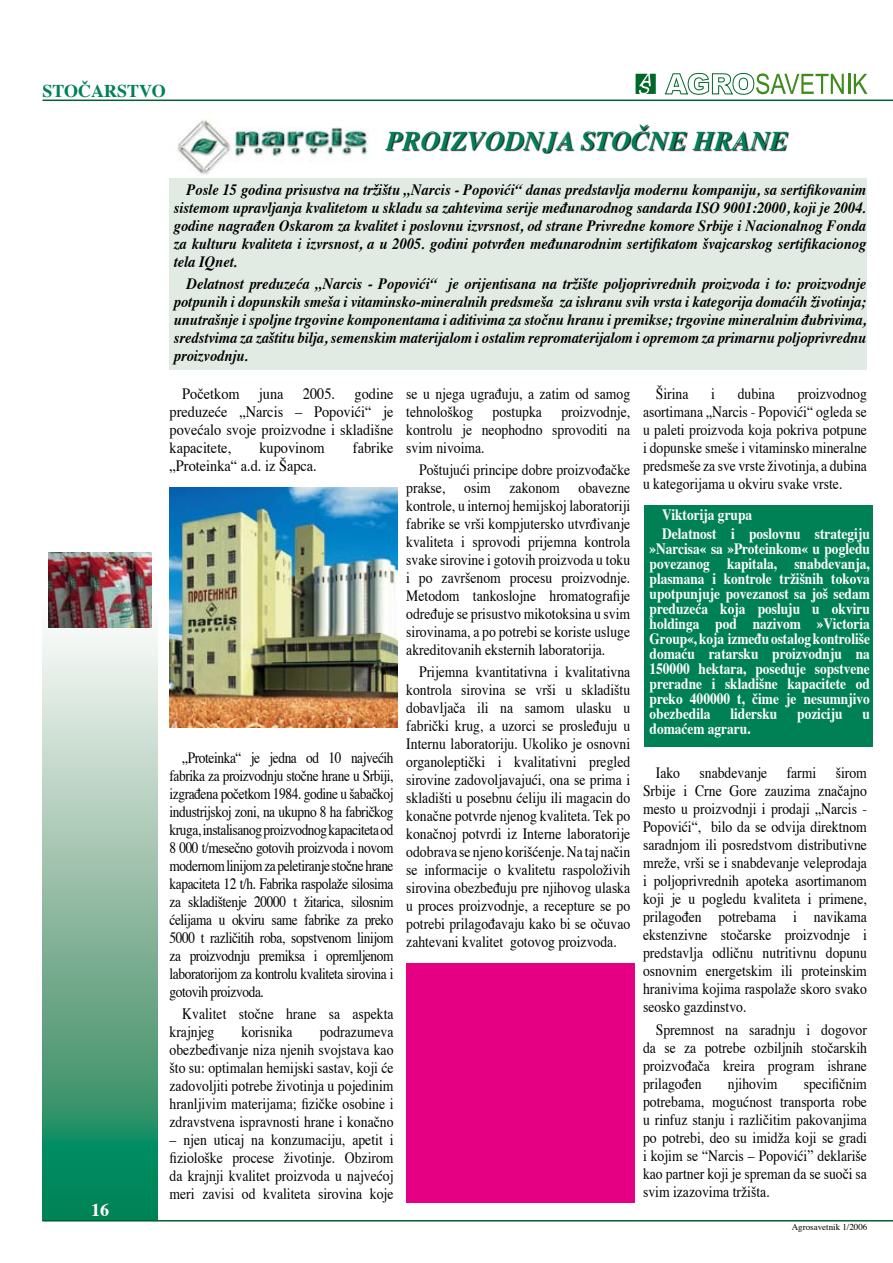
<style>
.page{position:relative;width:893px;height:1263px;background:#fff}
.page>*{position:absolute;margin:0;border:0;box-sizing:border-box;transform-origin:0 0}
.t1{font:italic 700 27px "Times";color:#008155}
.t2{font:700 18px "Times";color:#008155}
.t3{font:700 18px "Times";color:#fff}
.t4{font:15.75px/18px "Times";color:#000;text-align:justify;scale:.87 1}
.t5{font:italic 700 15.75px/18px "Times";color:#000;text-align:justify;scale:.92 1}
.t6{font:15.75px/18px "Times";color:#000;text-align:justify;scale:.85 1}
.t7{font:700 15.75px/15px "Times";color:#fff;scale:.85 1}
.t8{font:15.75px/18px "Times";color:#000;text-align:justify;scale:.91 1}
.t9{font:9px "Times";color:#000}
</style>
<div class="page">
<hr style="left:43px;top:100px;width:850px;height:1px;background:#005f33">
<svg style="left:636px;top:74px;width:20px;height:20px"></svg>
<svg style="left:665px;top:73px;width:179px;height:22px"></svg>
<hr style="left:848px;top:74px;width:2px;height:20px;background:#3d8c1c">
<svg style="left:854px;top:74px;width:13px;height:20px"></svg>
<svg style="left:43px;top:634px;width:114px;height:586px;background:#80b79e"></svg>
<hr style="left:43px;top:1220px;width:850px;height:1px;background:#005f33">
<img style="left:177px;top:119px;width:192px;height:56px">
<img style="left:48px;top:552px;width:104px;height:76px">
<div style="left:170px;top:178px;width:697px;height:191px;background:#e1ebe4"></div>
<div style="left:386px;top:126px;width:460px;height:65px;background:#000;opacity:.9"></div>
<div style="left:406px;top:963px;width:228px;height:239px;background:#e50083"></div>
<img style="left:170px;top:488px;width:228px;height:239px">
<div style="left:645px;top:506px;width:228px;height:241px;background:#008155"></div>
<p class="t2" style="left:43px;top:74px;width:125px">STOČARSTVO</p>
<p class="t3" style="left:91px;top:1192px;width:19px">16</p>
<h1 class="t1" style="left:386px;top:116px;width:403px">PROIZVODNJA STOČNE HRANE</h1>
<p class="t5" style="left:174px;top:179px;width:754px;text-indent:13px">Posle 15 godina prisustva na tržištu „Narcis - Popovići“ danas predstavlja modernu kompaniju, sa sertifikovanim sistemom upravljanja kvalitetom u skladu sa zahtevima serije međunarodnog sandarda ISO 9001:2000, koji je 2004. godine nagrađen Oskarom za kvalitet i poslovnu izvrsnost, od strane Privredne komore Srbije i Nacionalnog Fonda za kulturu kvaliteta i izvrsnost, a u 2005. godini potvrđen međunarodnim sertifikatom švajcarskog sertifikacionog tela IQnet.</p>
<p class="t5" style="left:174px;top:273px;width:754px;text-indent:13px">Delatnost preduzeća „Narcis - Popovići“ je orijentisana na tržište poljoprivrednih proizvoda i to: proizvodnje potpunih i dopunskih smeša i vitaminsko-mineralnih predsmeša za ishranu svih vrsta i kategorija domaćih životinja; unutrašnje i spoljne trgovine komponentama i aditivima za stočnu hranu i premikse; trgovine mineralnim đubrivima, sredstvima za zaštitu bilja, semenskim materijalom i ostalim repromaterijalom i opremom za primarnu poljoprivrednu proizvodnju.</p>
<p class="t8" style="left:170px;top:383px;width:248px;text-indent:13px">Početkom juna 2005. godine preduzeće „Narcis – Popovići“ je povećalo svoje proizvodne i skladišne kapacitete,</p>
<p class="t8" style="left:259px;top:437px;width:73px">kupovinom</p>
<p class="t8" style="left:353px;top:437px;width:46px">fabrike</p>
<p class="t8" style="left:170px;top:455px;width:163px">„Proteinka“ a.d. iz Šapca.</p>
<p class="t6" style="left:170px;top:747px;width:265px;text-indent:13px">„Proteinka“ je jedna od 10 najvećih fabrika za proizvodnju stočne hrane u Srbiji, izgrađena početkom 1984. godine u šabačkoj industrijskoj zoni, na ukupno 8 ha fabričkog kruga, instalisanog proizvodnog kapaciteta od 8 000 t/mesečno gotovih proizvoda i novom modernom linijom za peletiranje stočne hrane kapaciteta 12 t/h. Fabrika raspolaže silosima za skladištenje 20000 t žitarica, silosnim ćelijama u okviru same fabrike za preko 5000 t različitih roba, sopstvenom linijom za proizvodnju premiksa i opremljenom laboratorijom za kontrolu kvaliteta sirovina i gotovih proizvoda.</p>
<p class="t4" style="left:170px;top:1004px;width:259px;text-indent:13px">Kvalitet stočne hrane sa aspekta krajnjeg</p>
<p class="t4" style="left:170px;top:1022px;width:259px;text-indent:150px">podrazumeva obezbeđivanje niza njenih svojstava kao što su: optimalan hemijski sastav, koji će zadovoljiti potrebe životinja u pojedinim hranljivim materijama; fizičke osobine i zdravstvena ispravnosti hrane i konačno</p>
<p class="t4" style="left:170px;top:1130px;width:259px">– njen uticaj na konzumaciju, apetit i fiziološke procese životinje. Obzirom da krajnji kvalitet proizvoda u najvećoj meri zavisi od kvaliteta sirovina koje</p>
<p class="t4" style="left:242px;top:1022px;width:60px">korisnika</p>
<p class="t4" style="left:406px;top:383px;width:259px">se u njega ugrađuju, a zatim od samog tehnološkog postupka proizvodnje, kontrolu je neophodno sprovoditi na svim nivoima.</p>
<p class="t4" style="left:406px;top:459px;width:259px;text-indent:13px">Poštujući principe dobre proizvođačke prakse, osim zakonom obavezne kontrole, u internoj hemijskoj laboratoriji fabrike se vrši kompjutersko utvrđivanje kvaliteta i sprovodi prijemna kontrola svake sirovine i gotovih proizvoda u toku i po završenom procesu proizvodnje.<br>Metodom tankoslojne hromatografije određuje se prisustvo mikotoksina u svim sirovinama, a po potrebi se koriste usluge akreditovanih eksternih laboratorija.</p>
<p class="t4" style="left:406px;top:662px;width:259px;text-indent:13px">Prijemna kvantitativna i kvalitativna kontrola sirovina se vrši u skladištu dobavljača ili na samom ulasku u fabrički krug, a uzorci se prosleđuju u Internu laboratoriju. Ukoliko je osnovni organoleptički i kvalitativni pregled sirovine zadovoljavajući, ona se prima i skladišti u posebnu ćeliju ili magacin do konačne potvrde njenog kvaliteta. Tek po konačnoj potvrdi iz Interne laboratorije odobrava se njeno korišćenje. Na taj način se informacije o kvalitetu raspoloživih sirovina obezbeđuju pre njihovog ulaska u proces proizvodnje, a recepture se po potrebi prilagođavaju kako bi se očuvao zahtevani kvalitet gotovog proizvoda.</p>
<p class="t4" style="left:656px;top:383px;width:39px">Širina</p>
<p class="t4" style="left:711px;top:383px;width:6px">i</p>
<p class="t4" style="left:738px;top:383px;width:44px">dubina</p>
<p class="t4" style="left:643px;top:383px;width:259px;text-indent:155px">proizvodnog asortimana „Narcis - Popovići“ ogleda se u paleti proizvoda koja pokriva potpune i dopunske smeše i vitaminsko mineralne predsmeše za sve vrste životinja, a dubina u kategorijama u okviru svake vrste.</p>
<p class="t7" style="left:662px;top:504px;width:246px;line-height:19.2px">Viktorija grupa<br>Delatnost i poslovnu strategiju</p>
<p class="t7" style="left:649px;top:540px;width:261px;text-align:justify">»Narcisa« sa »Proteinkom« u pogledu povezanog kapitala, snabdevanja, plasmana i kontrole tržišnih tokova upotpunjuje povezanost sa još sedam preduzeća koja posluju u okviru holdinga pod nazivom »Victoria Group«, koja između ostalog kontroliše domaću ratarsku proizvodnju na 150000 hektara, poseduje sopstvene preradne i skladišne kapacitete od preko 400000 t, čime je nesumnjivo obezbedila</p>
<p class="t7" style="left:730px;top:705px;width:57px">lidersku</p>
<p class="t7" style="left:797px;top:705px;width:55px">poziciju</p>
<p class="t7" style="left:862px;top:705px;width:10px">u</p>
<p class="t7" style="left:649px;top:720px;width:120px">domaćem agraru.</p>
<p class="t4" style="left:643px;top:762px;width:259px;text-indent:13px">Iako snabdevanje farmi širom Srbije i Crne Gore zauzima značajno mesto u proizvodnji i prodaji „Narcis - Popovići“, bilo da se odvija direktnom saradnjom ili posredstvom distributivne mreže, vrši se i snabdevanje veleprodaja i poljoprivrednih apoteka asortimanom koji je u pogledu kvaliteta i primene, prilagođen potrebama i navikama ekstenzivne stočarske proizvodnje i predstavlja odličnu nutritivnu dopunu osnovnim energetskim ili proteinskim hranivima kojima raspolaže skoro svako seosko gazdinstvo.</p>
<p class="t4" style="left:643px;top:1019px;width:259px;text-indent:13px">Spremnost na saradnju i dogovor da se za potrebe ozbiljnih stočarskih proizvođača kreira program ishrane prilagođen</p>
<p class="t4" style="left:643px;top:1073px;width:259px;text-indent:161px">specifičnim potrebama, mogućnost transporta robe u rinfuz stanju i različitim pakovanjima po potrebi, deo su imidža koji se gradi i kojim se “Narcis – Popovići” deklariše kao partner koji je spreman da se suoči sa svim izazovima tržišta.</p>
<p class="t4" style="left:728px;top:1073px;width:58px">njihovim</p>
<p class="t9" style="left:792px;top:1218px;width:77px">Agrosavetnik 1/2006</p>
</div>
